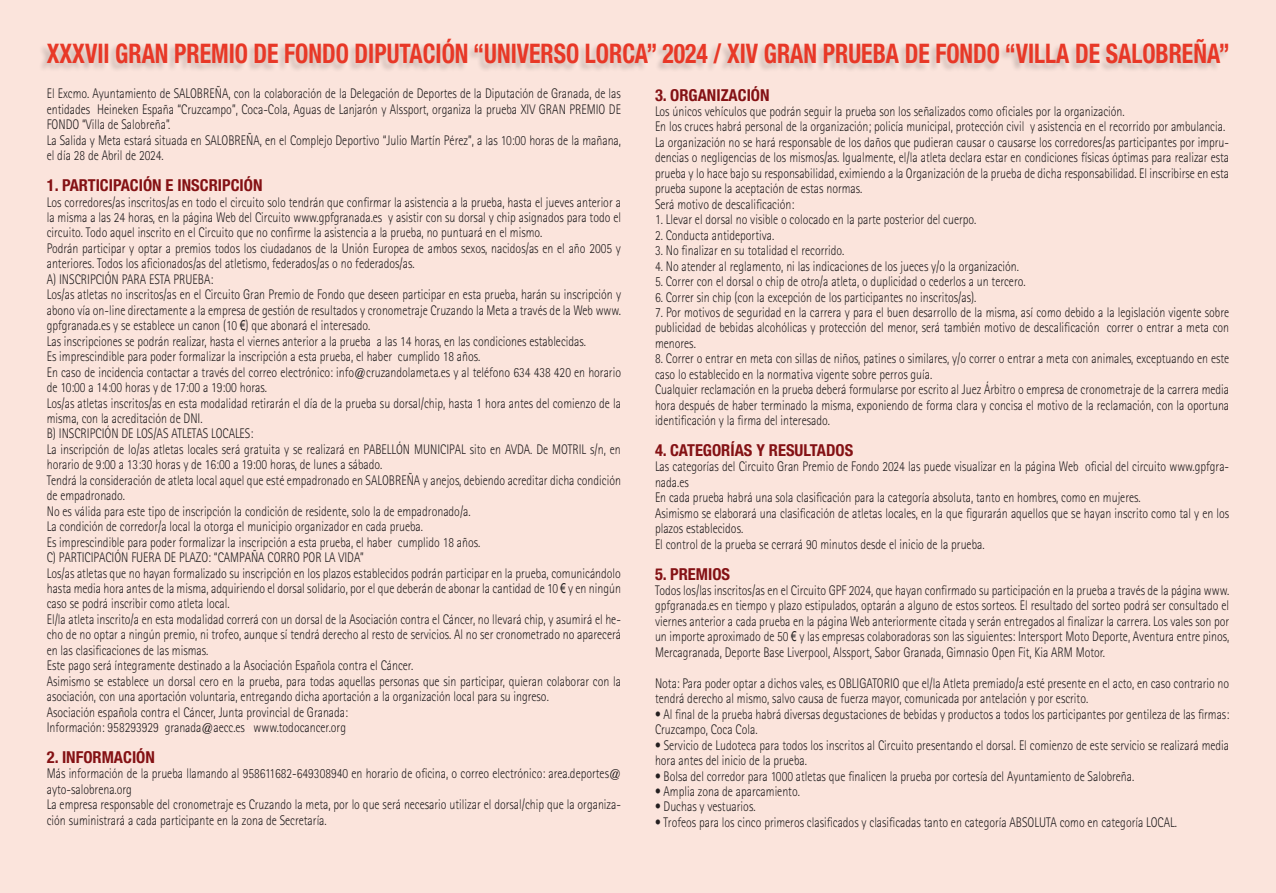
<style>
.page{position:relative;width:1276px;height:893px;background:#fbe4dc}
.page>*{position:absolute;margin:0;border:0;box-sizing:border-box;transform-origin:0 0}
.t1{font:700 condensed 27px "Helvetica Neue";color:#e83827;scale:.88 1}
.t2{font:700 condensed 16.5px "Helvetica Neue";color:#841114}
.t3{font:300 13.95px/15.5px "Rotis Sans Serif";color:#231f20;scale:.85 1}
.s1{font-family:"Arial Narrow";font-weight:400}
</style>
<div class="page">
<div style="left:38px;top:39px;width:1190px;height:34px;background:#231f20;opacity:.2"></div>
<h1 class="t1" style="left:47px;top:38px;width:1346px">XXXVII GRAN PREMIO DE FONDO DIPUTACIÓN “UNIVERSO LORCA” 2024 / XIV GRAN PRUEBA DE FONDO “VILLA DE SALOBREÑA”</h1>
<p class="t3" style="left:47px;top:86px;width:677px">El Excmo. Ayuntamiento de SALOBREÑA, con la colaboración de la Delegación de Deportes de la Diputación de Granada, de las entidades Heineken España “Cruzcampo”, Coca-Cola, Aguas de Lanjarón y Alssport, organiza la prueba XIV GRAN PREMIO DE FONDO “Villa de Salobreña”.<br>La Salida y Meta estará situada en SALOBREÑA, en el Complejo Deportivo “Julio Martín Pérez”, a las 10:00 horas de la mañana, el día 28 de Abril de 2024.</p>
<p class="t2" style="left:47px;top:175px;width:217px">1. PARTICIPACIÓN E INSCRIPCIÓN</p>
<p class="t3" style="left:47px;top:194px;width:677px">Los corredores/as inscritos/as en todo el circuito solo tendrán que confirmar la asistencia a la prueba, hasta el jueves anterior a la misma a las 24 horas, en la página Web del Circuito www.gpfgranada.es y asistir con su dorsal y chip asignados para todo el circuito. Todo aquel inscrito en el Circuito que no confirme la asistencia a la prueba, no puntuará en el mismo.<br>Podrán participar y optar a premios todos los ciudadanos de la Unión Europea de ambos sexos, nacidos/as en el año 2005 y anteriores. Todos los aficionados/as del atletismo, federados/as o no federados/as.<br>A) INSCRIPCIÓN PARA ESTA PRUEBA:<br>Los/as atletas no inscritos/as en el Circuito Gran Premio de Fondo que deseen participar en esta prueba, harán su inscripción y abono vía on-line directamente a la empresa de gestión de resultados y cronometraje Cruzando la Meta a través de la Web www. gpfgranada.es y se establece un canon (10 <span class="s1">€</span>) que abonará el interesado.<br>Las inscripciones se podrán realizar, hasta el viernes anterior a la prueba a las 14 horas, en las condiciones establecidas.<br>Es imprescindible para poder formalizar la inscripción a esta prueba, el haber cumplido 18 años.<br>En caso de incidencia contactar a través del correo electrónico: info@cruzandolameta.es y al teléfono 634 438 420 en horario de 10:00 a 14:00 horas y de 17:00 a 19:00 horas.<br>Los/as atletas inscritos/as en esta modalidad retirarán el día de la prueba su dorsal/chip, hasta 1 hora antes del comienzo de la misma, con la acreditación de DNI.<br>B) INSCRIPCIÓN DE LOS/AS ATLETAS LOCALES:<br>La inscripción de lo/as atletas locales será gratuita y se realizará en PABELLÓN MUNICIPAL sito en AVDA. De MOTRIL s/n, en horario de 9:00 a 13:30 horas y de 16:00 a 19:00 horas, de lunes a sábado.<br>Tendrá la consideración de atleta local aquel que esté empadronado en SALOBREÑA y anejos, debiendo acreditar dicha condición de empadronado.<br>No es válida para este tipo de inscripción la condición de residente, solo la de empadronado/a.<br>La condición de corredor/a local la otorga el municipio organizador en cada prueba.<br>Es imprescindible para poder formalizar la inscripción a esta prueba, el haber cumplido 18 años.<br>C) PARTICIPACIÓN FUERA DE PLAZO: “CAMPAÑA CORRO POR LA VIDA”<br>Los/as atletas que no hayan formalizado su inscripción en los plazos establecidos podrán participar en la prueba, comunicándolo hasta media hora antes de la misma, adquiriendo el dorsal solidario, por el que deberán de abonar la cantidad de 10 <span class="s1">€</span> y en ningún caso se podrá inscribir como atleta local.<br>El/la atleta inscrito/a en esta modalidad correrá con un dorsal de la Asociación contra el Cáncer, no llevará chip, y asumirá el he&shy;cho de no optar a ningún premio, ni trofeo, aunque sí tendrá derecho al resto de servicios. Al no ser cronometrado no aparecerá en las clasificaciones de las mismas.<br>Este pago será íntegramente destinado a la Asociación Española contra el Cáncer.<br>Asimismo se establece un dorsal cero en la prueba, para todas aquellas personas que sin participar, quieran colaborar con la asociación, con una aportación voluntaria, entregando dicha aportación a la organización local para su ingreso.<br>Asociación española contra el Cáncer, Junta provincial de Granada:<br>Información: 958293929 granada@aecc.es www.todocancer.org</p>
<p class="t2" style="left:47px;top:747px;width:110px">2. INFORMACIÓN</p>
<p class="t3" style="left:47px;top:766px;width:677px">Más información de la prueba llamando al 958611682-649308940 en horario de oficina, o correo electrónico: area.deportes@ ayto-salobrena.org<br>La empresa responsable del cronometraje es Cruzando la meta, por lo que será necesario utilizar el dorsal/chip que la organiza&shy;ción suministrará a cada participante en la zona de Secretaría.</p>
<p class="t2" style="left:655px;top:85px;width:116px">3. ORGANIZACIÓN</p>
<p class="t3" style="left:655px;top:104px;width:677px">Los únicos vehículos que podrán seguir la prueba son los señalizados como oficiales por la organización.<br>En los cruces habrá personal de la organización; policía municipal, protección civil y asistencia en el recorrido por ambulancia.<br>La organización no se hará responsable de los daños que pudieran causar o causarse los corredores/as participantes por impru&shy;dencias o negligencias de los mismos/as. Igualmente, el/la atleta declara estar en condiciones físicas óptimas para realizar esta prueba y lo hace bajo su responsabilidad, eximiendo a la Organización de la prueba de dicha responsabilidad. El inscribirse en esta prueba supone la aceptación de estas normas.<br>Será motivo de descalificación:</p>
<p class="t3" style="left:655px;top:212px;width:380px">1. Llevar el dorsal no visible o colocado en la parte posterior del cuerpo.</p>
<p class="t3" style="left:655px;top:227px;width:142px">2. Conducta antideportiva.</p>
<p class="t3" style="left:655px;top:243px;width:224px">3. No finalizar en su totalidad el recorrido.</p>
<p class="t3" style="left:655px;top:258px;width:430px">4. No atender al reglamento, ni las indicaciones de los jueces y/o la organización.</p>
<p class="t3" style="left:655px;top:274px;width:437px">5. Correr con el dorsal o chip de otro/a atleta, o duplicidad o cederlos a un tercero.</p>
<p class="t3" style="left:655px;top:289px;width:380px">6. Correr sin chip (con la excepción de los participantes no inscritos/as).</p>
<p class="t3" style="left:655px;top:305px;width:677px;text-align:justify">7. Por motivos de seguridad en la carrera y para el buen desarrollo de la misma, así como debido a la legislación vigente sobre publicidad de bebidas alcohólicas y protección del menor, será también motivo de descalificación correr o entrar a meta con menores.</p>
<p class="t3" style="left:655px;top:351px;width:677px">8. Correr o entrar en meta con sillas de niños, patines o similares, y/o correr o entrar a meta con animales, exceptuando en este caso lo establecido en la normativa vigente sobre perros guía.<br>Cualquier reclamación en la prueba deberá formularse por escrito al Juez Árbitro o empresa de cronometraje de la carrera media hora después de haber terminado la misma, exponiendo de forma clara y concisa el motivo de la reclamación, con la oportuna identificación y la firma del interesado.</p>
<p class="t2" style="left:655px;top:440px;width:200px">4. CATEGORÍAS Y RESULTADOS</p>
<p class="t3" style="left:655px;top:459px;width:677px">Las categorías del Circuito Gran Premio de Fondo 2024 las puede visualizar en la página Web oficial del circuito www.gpfgra&shy;nada.es<br>En cada prueba habrá una sola clasificación para la categoría absoluta, tanto en hombres, como en mujeres.<br>Asimismo se elaborará una clasificación de atletas locales, en la que figurarán aquellos que se hayan inscrito como tal y en los plazos establecidos.<br>El control de la prueba se cerrará 90 minutos desde el inicio de la prueba.</p>
<p class="t2" style="left:655px;top:564px;width:77px">5. PREMIOS</p>
<p class="t3" style="left:655px;top:583px;width:677px;text-align:justify">Todos los/las inscritos/as en el Circuito GPF 2024, que hayan confirmado su participación en la prueba a través de la página www. gpfgranada.es en tiempo y plazo estipulados, optarán a alguno de estos sorteos. El resultado del sorteo podrá ser consultado el viernes anterior a cada prueba en la página Web anteriormente citada y serán entregados al finalizar la carrera. Los vales son por un importe aproximado de 50 <span class="s1">€</span> y las empresas colaboradoras son las siguientes: Intersport Moto Deporte, Aventura entre pinos, Mercagranada, Deporte Base Liverpool, Alssport, Sabor Granada, Gimnasio Open Fit, Kia ARM Motor.</p>
<p class="t3" style="left:655px;top:675px;width:677px">Nota: Para poder optar a dichos vales, es OBLIGATORIO que el/la Atleta premiado/a esté presente en el acto, en caso contrario no tendrá derecho al mismo, salvo causa de fuerza mayor, comunicada por antelación y por escrito.</p>
<p class="t3" style="left:655px;top:706px;width:677px">• Al final de la prueba habrá diversas degustaciones de bebidas y productos a todos los participantes por gentileza de las firmas:<br>Cruzcampo, Coca Cola.</p>
<p class="t3" style="left:655px;top:737px;width:677px">• Servicio de Ludoteca para todos los inscritos al Circuito presentando el dorsal. El comienzo de este servicio se realizará media hora antes del inicio de la prueba.</p>
<p class="t3" style="left:655px;top:768px;width:565px">• Bolsa del corredor para 1000 atletas que finalicen la prueba por cortesía del Ayuntamiento de Salobreña.</p>
<p class="t3" style="left:655px;top:783px;width:172px">• Amplia zona de aparcamiento.</p>
<p class="t3" style="left:655px;top:799px;width:120px">• Duchas y vestuarios.</p>
<p class="t3" style="left:655px;top:814px;width:615px">• Trofeos para los cinco primeros clasificados y clasificadas tanto en categoría ABSOLUTA como en categoría LOCAL.</p>
</div>
